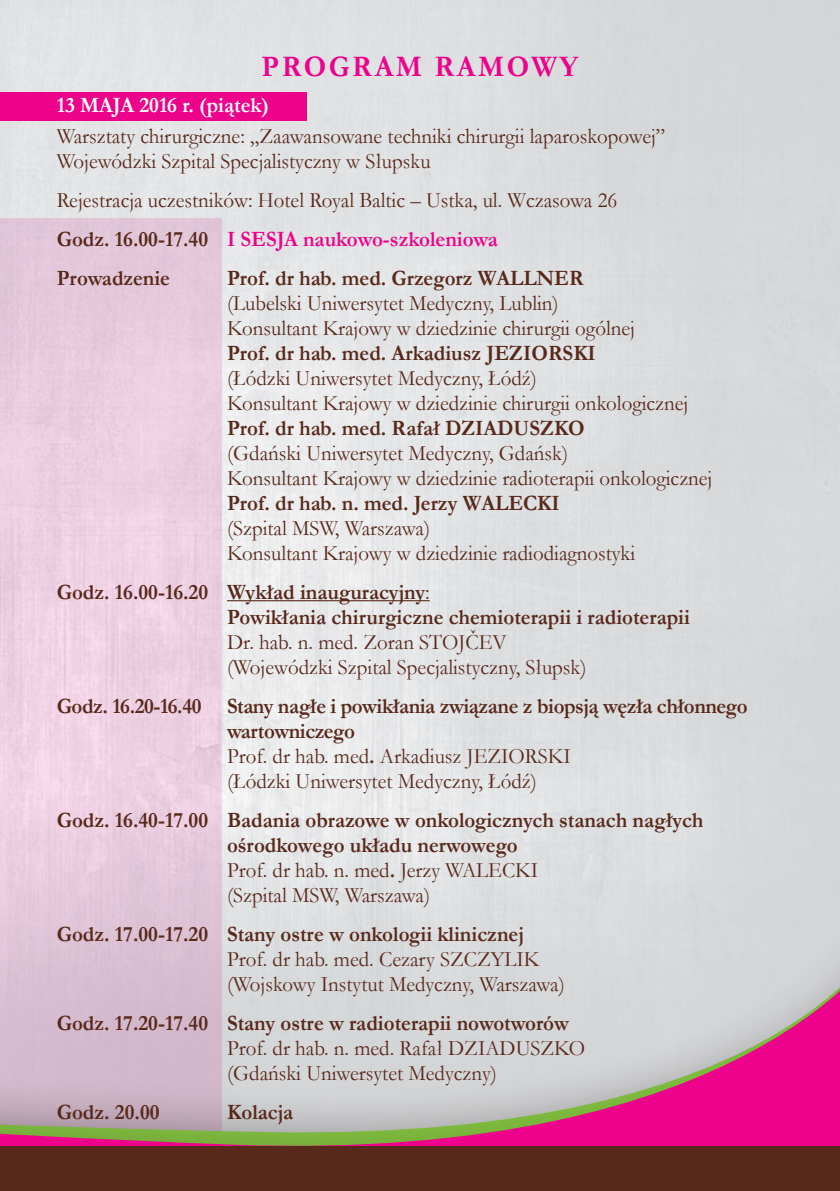
<style>
.page{position:relative;width:840px;height:1191px;background:#fff}
.page>*{position:absolute;margin:0;border:0;box-sizing:border-box;transform-origin:0 0}
.t1{font:700 30px "Garamond";color:#ed028c;scale:.95 1}
.t2{font:22px/25px "Garamond";color:#58281a;scale:.95 1}
.t3{font:700 22px/25px "Garamond";color:#58281a;scale:.95 1}
.t4{font:700 22px/25px "Garamond";letter-spacing:-.02em;color:#58281a;scale:.95 1}
.t5{font:700 22px "Garamond";color:#fff;scale:.95 1}
.s1{font-weight:700}
.s2{font-weight:700;color:#ed028c}
.s3{font-weight:400}
</style>
<div class="page">
<img style="left:0;top:0;width:839px;height:890px">
<div style="left:0;top:218px;width:221px;height:973px;background:#eccfe2"></div>
<div style="left:0;top:890px;width:839px;height:301px;background:#231f20;opacity:.75"></div>
<div style="left:0;top:909px;width:839px;height:282px;background:#231f20;opacity:.75"></div>
<svg style="left:0;top:944px;width:839px;height:202px;background:#d1acc0"></svg>
<div style="left:0;top:93px;width:306px;height:28px;background:#ed028c"></div>
<hr style="left:227px;top:600px;width:202px;height:1px;background:#58281a">
<div style="left:0;top:1146px;width:839px;height:45px;background:#58281a"></div>
<h1 class="t1" style="left:261px;top:46px;width:47px">Program</h1>
<h1 class="t1" style="left:434px;top:46px;width:27px">ramow</h1>
<h1 class="t1" style="left:559px;top:46px;width:21px">y</h1>
<p class="t5" style="left:57px;top:90px;width:225px">13 MAJA 2016 r. (piątek)</p>
<p class="t2" style="left:57px;top:123px;width:641px">Warsztaty chirurgiczne: „Zaawansowane techniki chirurgii laparoskopowej”<br>Wojewódzki Szpital Specjalistyczny w Słupsku</p>
<p class="t2" style="left:57px;top:180px;width:591px;line-height:39px">Rejestracja uczestników: Hotel Royal Baltic – Ustka, ul. Wczasowa 26<br><span class="s1">Godz. 16.00-17.40</span> <span class="s2">I SESJA naukowo-szkoleniowa<br></span><span class="s1">Prowadzenie</span></p>
<p class="t3" style="left:227px;top:265px;width:377px">Prof. dr hab. med. Grzegorz WALLNER</p>
<p class="t2" style="left:227px;top:290px;width:430px">(Lubelski Uniwersytet Medyczny, Lublin)<br>Konsultant Krajowy w dziedzinie chirurgii ogólnej</p>
<p class="t3" style="left:227px;top:340px;width:389px">Prof. dr hab. med. Arkadiusz JEZIORSKI</p>
<p class="t2" style="left:227px;top:365px;width:487px">(Łódzki Uniwersytet Medyczny, Łódź)<br>Konsultant Krajowy w dziedzinie chirurgii onkologicznej</p>
<p class="t3" style="left:227px;top:415px;width:378px">Prof. dr hab. med. Rafał DZIADUSZKO</p>
<p class="t2" style="left:227px;top:440px;width:512px">(Gdański Uniwersytet Medyczny, Gdańsk)<br>Konsultant Krajowy w dziedzinie radioterapii onkologicznej</p>
<p class="t3" style="left:227px;top:490px;width:351px">Prof. dr hab. n. med. Jerzy WALECKI</p>
<p class="t2" style="left:227px;top:515px;width:431px">(Szpital MSW, Warszawa)<br>Konsultant Krajowy w dziedzinie radiodiagnostyki</p>
<p class="t3" style="left:227px;top:579px;width:488px;text-indent:-170px">Godz. 16.00-16.20 Wykład inauguracyjny<span class="s3">:<br></span>Powikłania chirurgiczne chemioterapii i radioterapii</p>
<p class="t2" style="left:227px;top:629px;width:379px">Dr. hab. n. med. Zoran STOJČEV (Wojewódzki Szpital Specjalistyczny, Słupsk)</p>
<p class="t4" style="left:227px;top:693px;width:549px;text-indent:-170px">Godz. 16.20-16.40 Stany nagłe i powikłania związane z biopsją węzła chłonnego wartowniczego<br><span class="s3">Prof. dr hab. med</span>. <span class="s3">Arkadiusz JEZIORSKI<br>(Łódzki Uniwersytet Medyczny, Łódź)</span></p>
<p class="t3" style="left:227px;top:807px;width:502px;text-indent:-170px">Godz. 16.40-17.00 Badania obrazowe w onkologicznych stanach nagłych ośrodkowego układu nerwowego<br><span class="s3">Prof. dr hab. n. med</span>. <span class="s3">Jerzy WALECKI<br>(Szpital MSW, Warszawa)</span></p>
<p class="t3" style="left:57px;top:921px;width:493px">Godz. 17.00-17.20 Stany ostre w onkologii klinicznej</p>
<p class="t2" style="left:227px;top:946px;width:357px">Prof. dr hab. med. Cezary SZCZYLIK (Wojskowy Instytut Medyczny, Warszawa)</p>
<p class="t3" style="left:57px;top:1010px;width:540px">Godz. 17.20-17.40 Stany ostre w radioterapii nowotworów</p>
<p class="t2" style="left:227px;top:1035px;width:378px">Prof. dr hab. n. med. Rafał DZIADUSZKO (Gdański Uniwersytet Medyczny)</p>
<p class="t3" style="left:57px;top:1099px;width:110px">Godz. 20.00</p>
<p class="t3" style="left:227px;top:1099px;width:71px">Kolacja</p>
</div>
